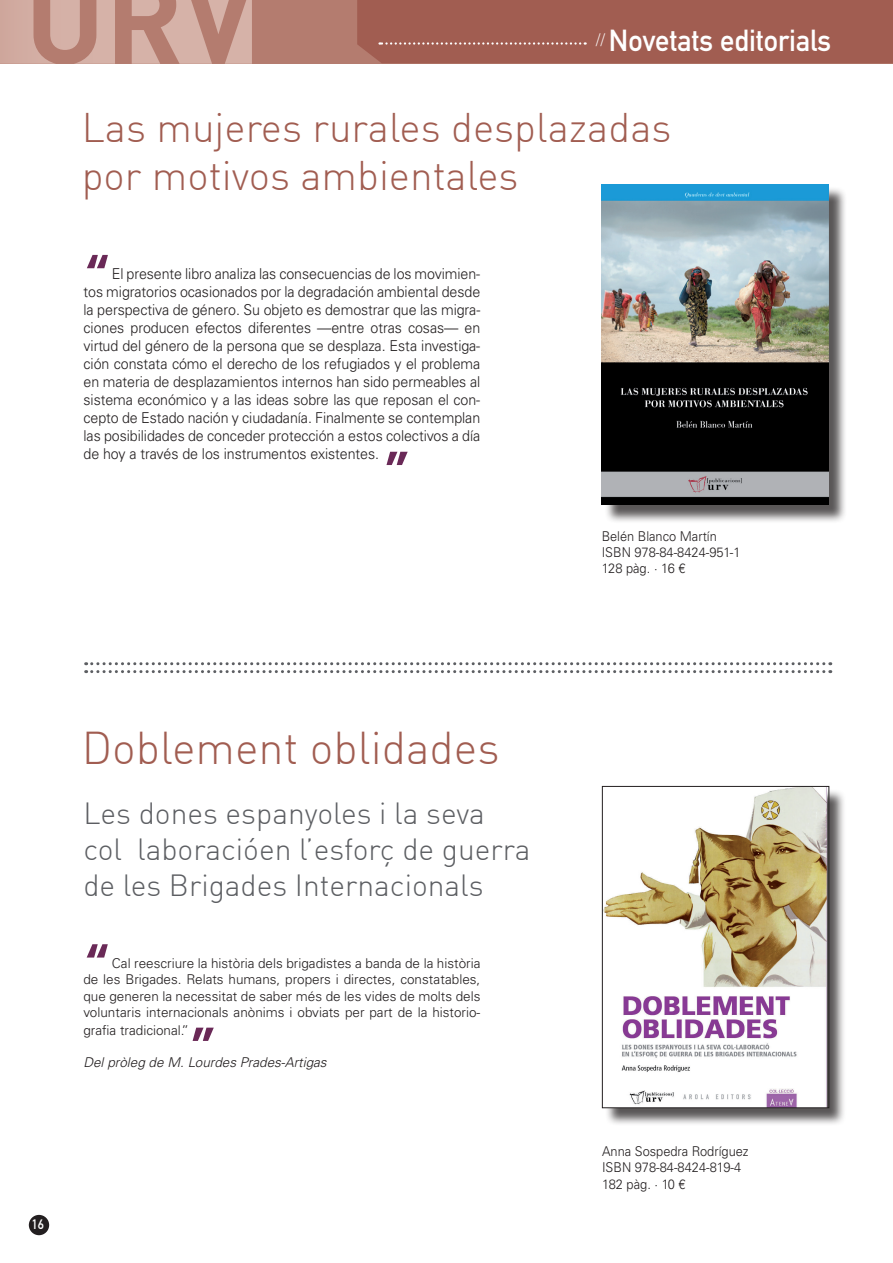
<style>
.page{position:relative;width:893px;height:1263px;background:#fff}
.page>*{position:absolute;margin:0;border:0;box-sizing:border-box;transform-origin:0 0}
.t1{font:700 54px "Univers";color:#6a2957;scale:.95 1}
.t2{font:45px "DIN Light Alternate";color:#a15d51}
.t3{font:40.5px/48.6px "DIN Light Alternate";color:#a15d51}
.t4{font:30px/36px "DIN Light Alternate";color:#5c5e62}
.t5{font:30px "DIN Mittelschrift";color:#fff;scale:.95 1}
.t6{font:300 15px/18px "Univers";letter-spacing:-.005em;color:#231f20;text-align:justify;scale:.95 1}
.t7{font:300 13.5px/16.2px "Univers";color:#231f20;text-align:justify}
.t8{font:300 13.5px/16.2px "Univers";color:#231f20;scale:.95 1}
.t9{font:italic 300 13.5px "Univers";color:#231f20}
.t10{font:13.5px "DIN Mittelschrift";color:#fff;scale:.95 1}
</style>
<div class="page">
<div style="left:28px;top:1214px;width:22px;height:22px;background:#231f20;border-radius:50%"></div>
<div style="left:27px;top:1212px;width:24px;height:25px;border:2px solid #fff;border-radius:50%"></div>
<div style="left:604px;top:186px;width:243px;height:337px;background:#231f20;opacity:.75"></div>
<img style="left:602px;top:184px;width:227px;height:321px">
<div style="left:0;top:0;width:893px;height:63px;background:#b47c6f"></div>
<div style="left:357px;top:0;width:536px;height:63px;background:#a15d51"></div>
<img style="left:0;top:0;width:252px;height:64px">
<svg style="left:86px;top:662px;width:745px;height:11px"></svg>
<div style="left:604px;top:788px;width:243px;height:338px;background:#231f20;opacity:.75"></div>
<img style="left:604px;top:788px;width:223px;height:318px">
<div style="left:602px;top:786px;width:227px;height:322px;border:1px solid #231f20"></div>
<h3 class="t5" style="left:596px;top:23px;width:250px"><sup>//</sup> Novetats editorials</h3>
<h3 class="t3" style="left:82px;top:102px;width:591px">Las mujeres rurales desplazadas por motivos ambientales</h3>
<h1 class="t1" style="left:84px;top:243px;width:32px">“</h1>
<p class="t6" style="left:84px;top:265px;width:419px;text-indent:28px">El presente libro analiza las consecuencias de los movimien&shy;tos migratorios ocasionados por la degradación ambiental desde la perspectiva de género. Su objeto es demostrar que las migra&shy;ciones producen efectos diferentes —entre otras cosas— en virtud del género de la persona que se desplaza. Esta investiga&shy;ción constata cómo el derecho de los refugiados y el problema en materia de desplazamientos internos han sido permeables al sistema económico y a las ideas sobre las que reposan el con&shy;cepto de Estado nación y ciudadanía. Finalmente se contemplan las posibilidades de conceder protección a estos colectivos a día de hoy a través de los instrumentos existentes.</p>
<h1 class="t1" style="left:383px;top:408px;width:32px">„</h1>
<p class="t8" style="left:602px;top:528px;width:148px">Belén Blanco Martín<br>ISBN 978-84-8424-951-1<br>128 pàg. · 16 €</p>
<h2 class="t2" style="left:82px;top:720px;width:419px">Doblement oblidades</h2>
<h3 class="t4" style="left:83px;top:794px;width:449px">Les dones espanyoles i la seva col laboracióen l’esforç de guerra de les Brigades Internacionals</h3>
<h1 class="t1" style="left:83px;top:932px;width:32px">“</h1>
<p class="t7" style="left:83px;top:955px;width:399px;text-indent:29px">Cal reescriure la història dels brigadistes a banda de la història de les Brigades. Relats humans, propers i directes, constatables, que generen la necessitat de saber més de les vides de molts dels voluntaris internacionals anònims i obviats per part de la historio-</p>
<p class="t7" style="left:83px;top:1022px;width:107px">grafia tradicional.”</p>
<h1 class="t1" style="left:189px;top:984px;width:32px">„</h1>
<p class="t9" style="left:83px;top:1054px;width:245px">Del pròleg de M. Lourdes Prades-Artigas</p>
<p class="t10" style="left:32px;top:1216px;width:14px">16</p>
<p class="t8" style="left:602px;top:1143px;width:156px">Anna Sospedra Rodríguez<br>ISBN 978-84-8424-819-4<br>182 pàg. · 10 €</p>
</div>
